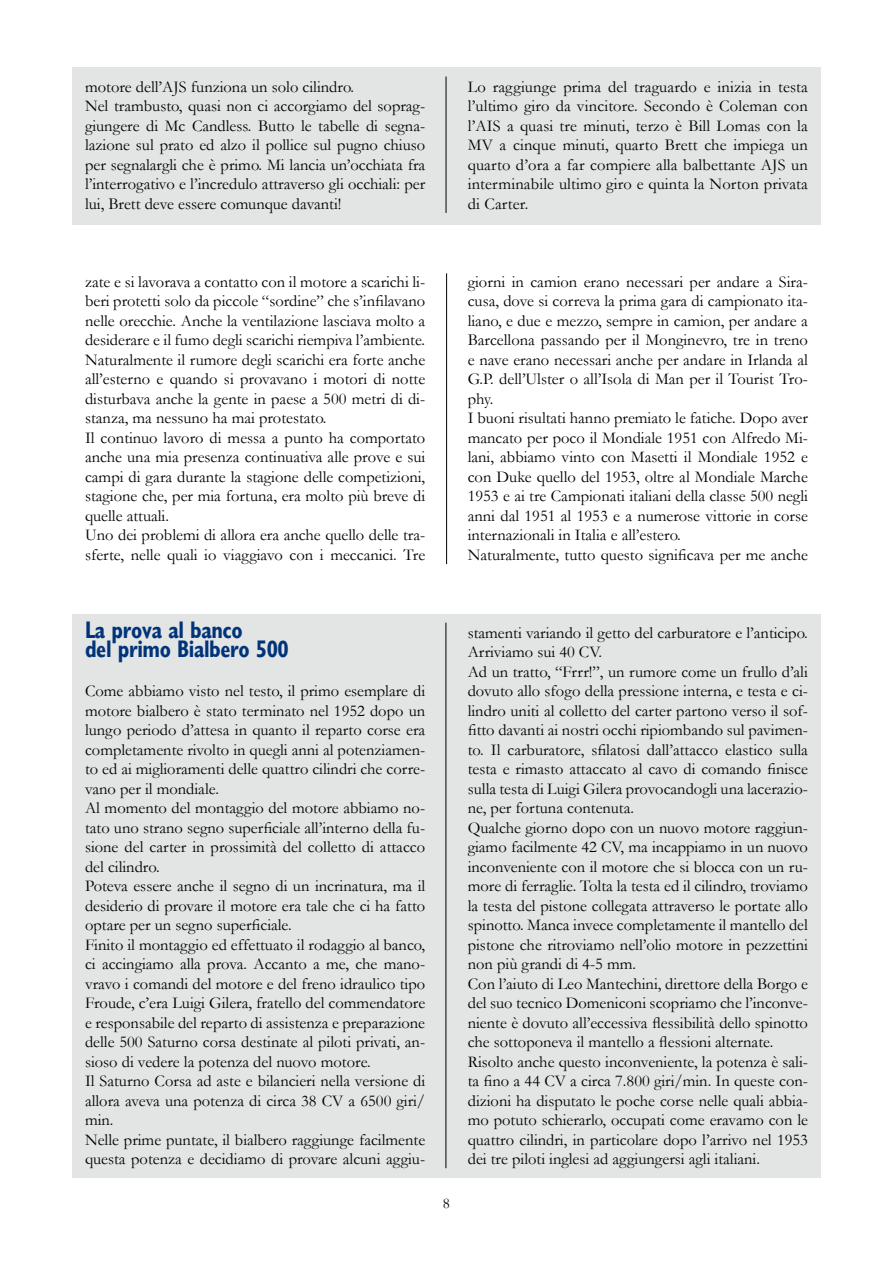
<style>
.page{position:relative;width:893px;height:1263px;background:#fff}
.page>*{position:absolute;margin:0;border:0;box-sizing:border-box;transform-origin:0 0}
.t1{font:700 condensed 24px/19.5px "Gill Sans";letter-spacing:-.02em;color:#00347a;scale:.9 1}
.t2{font:16.5px/19.5px "Garamond";color:#000}
.t3{font:15px "Garamond";color:#000}
</style>
<div class="page">
<hr style="left:446px;top:273px;width:1px;height:291px;background:#000">
<div style="left:72px;top:67px;width:749px;height:158px;background:#e3e4e4"></div>
<hr style="left:446px;top:77px;width:1px;height:136px;background:#000">
<div style="left:72px;top:614px;width:749px;height:563px;background:#e3e4e4"></div>
<hr style="left:446px;top:623px;width:1px;height:545px;background:#000">
<p class="t2" style="left:85px;top:76px;width:342px">motore dell’AJS funziona un solo cilindro.<br>Nel trambusto, quasi non ci accorgiamo del soprag&shy;giungere di Mc Candless. Butto le tabelle di segna&shy;lazione sul prato ed alzo il pollice sul pugno chiuso per segnalargli che è primo. Mi lancia un’occhiata fra l’interrogativo e l’incredulo attraverso gli occhiali: per lui, Brett deve essere comunque davanti!</p>
<p class="t2" style="left:468px;top:76px;width:342px;text-align:justify">Lo raggiunge prima del traguardo e inizia in testa l’ultimo giro da vincitore. Secondo è Coleman con l’AIS a quasi tre minuti, terzo è Bill Lomas con la MV a cinque minuti, quarto Brett che impiega un quarto d’ora a far compiere alla balbettante AJS un interminabile ultimo giro e quinta la Norton privata di Carter.</p>
<p class="t2" style="left:85px;top:271px;width:342px">zate e si lavorava a contatto con il motore a scarichi li&shy;beri protetti solo da piccole “sordine” che s’infilavano nelle orecchie. Anche la ventilazione lasciava molto a desiderare e il fumo degli scarichi riempiva l’ambiente.<br>Naturalmente il rumore degli scarichi era forte anche all’esterno e quando si provavano i motori di notte disturbava anche la gente in paese a 500 metri di di&shy;stanza, ma nessuno ha mai protestato.<br>Il continuo lavoro di messa a punto ha comportato anche una mia presenza continuativa alle prove e sui campi di gara durante la stagione delle competizioni, stagione che, per mia fortuna, era molto più breve di quelle attuali.<br>Uno dei problemi di allora era anche quello delle tra&shy;sferte, nelle quali io viaggiavo con i meccanici. Tre</p>
<p class="t2" style="left:468px;top:271px;width:342px">giorni in camion erano necessari per andare a Sira&shy;cusa, dove si correva la prima gara di campionato ita&shy;liano, e due e mezzo, sempre in camion, per andare a Barcellona passando per il Monginevro, tre in treno e nave erano necessari anche per andare in Irlanda al G.P. dell’Ulster o all’Isola di Man per il Tourist Tro&shy;phy.<br>I buoni risultati hanno premiato le fatiche. Dopo aver mancato per poco il Mondiale 1951 con Alfredo Mi&shy;lani, abbiamo vinto con Masetti il Mondiale 1952 e con Duke quello del 1953, oltre al Mondiale Marche 1953 e ai tre Campionati italiani della classe 500 negli anni dal 1951 al 1953 e a numerose vittorie in corse internazionali in Italia e all’estero.<br>Naturalmente, tutto questo significava per me anche</p>
<h1 class="t1" style="left:85px;top:620px;width:228px">La prova al banco<br>del primo Bialbero 500</h1>
<p class="t2" style="left:85px;top:681px;width:342px">Come abbiamo visto nel testo, il primo esemplare di motore bialbero è stato terminato nel 1952 dopo un lungo periodo d’attesa in quanto il reparto corse era completamente rivolto in quegli anni al potenziamen&shy;to ed ai miglioramenti delle quattro cilindri che corre&shy;vano per il mondiale.<br>Al momento del montaggio del motore abbiamo no&shy;tato uno strano segno superficiale all’interno della fu&shy;sione del carter in prossimità del colletto di attacco del cilindro.<br>Poteva essere anche il segno di un incrinatura, ma il desiderio di provare il motore era tale che ci ha fatto optare per un segno superficiale.<br>Finito il montaggio ed effettuato il rodaggio al banco, ci accingiamo alla prova. Accanto a me, che mano&shy;vravo i comandi del motore e del freno idraulico tipo Froude, c’era Luigi Gilera, fratello del commendatore e responsabile del reparto di assistenza e preparazione delle 500 Saturno corsa destinate al piloti privati, an&shy;sioso di vedere la potenza del nuovo motore.<br>Il Saturno Corsa ad aste e bilancieri nella versione di allora aveva una potenza di circa 38 CV a 6500 giri/ min.<br>Nelle prime puntate, il bialbero raggiunge facilmente questa potenza e decidiamo di provare alcuni aggiu-</p>
<p class="t3" style="left:443px;top:1193px;width:9px">8</p>
<p class="t2" style="left:468px;top:622px;width:342px">stamenti variando il getto del carburatore e l’anticipo.<br>Arriviamo sui 40 CV.<br>Ad un tratto, “Frrr!”, un rumore come un frullo d’ali dovuto allo sfogo della pressione interna, e testa e ci&shy;lindro uniti al colletto del carter partono verso il sof&shy;fitto davanti ai nostri occhi ripiombando sul pavimen&shy;to. Il carburatore, sfilatosi dall’attacco elastico sulla testa e rimasto attaccato al cavo di comando finisce sulla testa di Luigi Gilera provocandogli una lacerazio&shy;ne, per fortuna contenuta.<br>Qualche giorno dopo con un nuovo motore raggiun&shy;giamo facilmente 42 CV, ma incappiamo in un nuovo inconveniente con il motore che si blocca con un ru&shy;more di ferraglie. Tolta la testa ed il cilindro, troviamo la testa del pistone collegata attraverso le portate allo spinotto. Manca invece completamente il mantello del pistone che ritroviamo nell’olio motore in pezzettini non più grandi di 4-5 mm.<br>Con l’aiuto di Leo Mantechini, direttore della Borgo e del suo tecnico Domeniconi scopriamo che l’inconve&shy;niente è dovuto all’eccessiva flessibilità dello spinotto che sottoponeva il mantello a flessioni alternate.<br>Risolto anche questo inconveniente, la potenza è sali&shy;ta fino a 44 CV a circa 7.800 giri/min. In queste con&shy;dizioni ha disputato le poche corse nelle quali abbia&shy;mo potuto schierarlo, occupati come eravamo con le quattro cilindri, in particolare dopo l’arrivo nel 1953 dei tre piloti inglesi ad aggiungersi agli italiani.</p>
</div>
